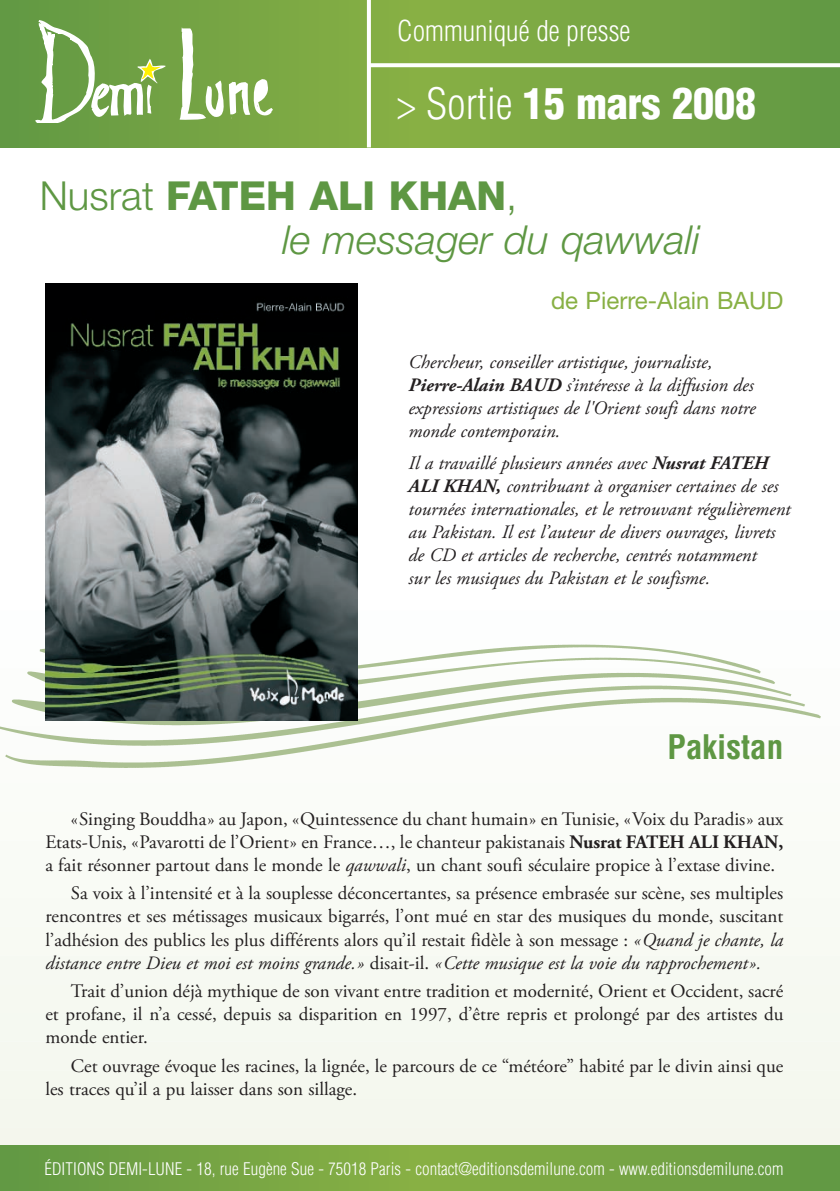
<style>
.page{position:relative;width:840px;height:1191px;background:#fff}
.page>*{position:absolute;margin:0;border:0;box-sizing:border-box;transform-origin:0 0}
.t1{font:900 condensed 42px "Helvetica";color:#fff}
.t2{font:italic 300 40px/44px "Helvetica Neue";color:#5e9743}
.t3{font:700 condensed 33px "Helvetica";color:#5e9743}
.t4{font:300 condensed 28px "Helvetica";color:#fff}
.t5{font:24px "Helvetica Neue";color:#88b044}
.t6{font:19px/23px "Adobe Garamond Pro";color:#231f20;text-align:justify}
.t7{font:italic 19px/23px "Adobe Garamond Pro";color:#231f20}
.t8{font:300 condensed 17px "Helvetica";letter-spacing:.005em;color:#fff}
.s1{font-weight:300}
.s2{font-style:normal}
.s3{font-weight:800;font-style:normal}
.s4{font-weight:700}
.s5{font-style:italic}
</style>
<div class="page">
<div style="left:0;top:1124px;width:839px;height:30px;background:#f4f6ed"></div>
<div style="left:0;top:1095px;width:839px;height:36px;background:#f4f7ee"></div>
<div style="left:0;top:1066px;width:839px;height:36px;background:#f5f8ef"></div>
<div style="left:0;top:1038px;width:839px;height:35px;background:#f5f8f0"></div>
<div style="left:0;top:1009px;width:839px;height:36px;background:#f5f9f1"></div>
<div style="left:0;top:980px;width:839px;height:36px;background:#f6f9f1"></div>
<div style="left:0;top:952px;width:839px;height:35px;background:#f6f9f2"></div>
<div style="left:0;top:923px;width:839px;height:36px;background:#f8faf3"></div>
<div style="left:0;top:894px;width:839px;height:36px;background:#f8faf4"></div>
<div style="left:0;top:866px;width:839px;height:35px;background:#f9fbf5"></div>
<div style="left:0;top:837px;width:839px;height:35px;background:#f9fbf6"></div>
<div style="left:0;top:808px;width:839px;height:36px;background:#fafcf7"></div>
<div style="left:0;top:779px;width:839px;height:36px;background:#fafcf8"></div>
<div style="left:0;top:751px;width:839px;height:35px;background:#fbfcf9"></div>
<img style="left:0;top:601px;width:819px;height:166px">
<div style="left:0;top:0;width:839px;height:147px;background:#629944"></div>
<div style="left:100px;top:0;width:639px;height:147px;background:#6c9e43"></div>
<div style="left:140px;top:0;width:559px;height:147px;background:#70a044"></div>
<div style="left:190px;top:0;width:459px;height:147px;background:#74a344"></div>
<div style="left:230px;top:0;width:379px;height:147px;background:#78a544"></div>
<div style="left:280px;top:0;width:279px;height:147px;background:#7ca944"></div>
<div style="left:320px;top:0;width:199px;height:147px;background:#80ab44"></div>
<div style="left:370px;top:0;width:100px;height:147px;background:#84ae44"></div>
<div style="left:410px;top:0;width:20px;height:147px;background:#88b044"></div>
<svg style="left:367px;top:0;width:4px;height:147px"></svg>
<svg style="left:369px;top:63px;width:470px;height:4px;background:#f7faf4"></svg>
<div style="left:0;top:1145px;width:839px;height:46px;background:#629944"></div>
<div style="left:50px;top:1145px;width:739px;height:46px;background:#669c43"></div>
<div style="left:90px;top:1145px;width:659px;height:46px;background:#6a9e44"></div>
<div style="left:120px;top:1145px;width:599px;height:46px;background:#6e9f44"></div>
<div style="left:160px;top:1145px;width:519px;height:46px;background:#72a244"></div>
<div style="left:210px;top:1145px;width:419px;height:46px;background:#76a444"></div>
<div style="left:260px;top:1145px;width:319px;height:46px;background:#7aa744"></div>
<div style="left:300px;top:1145px;width:239px;height:46px;background:#7eaa44"></div>
<div style="left:350px;top:1145px;width:140px;height:46px;background:#82ad44"></div>
<div style="left:390px;top:1145px;width:60px;height:46px;background:#86af44"></div>
<svg style="left:35px;top:20px;width:131px;height:102px"></svg>
<svg style="left:179px;top:27px;width:94px;height:93px"></svg>
<img style="left:45px;top:283px;width:312px;height:437px">
<h3 class="t4" style="left:397px;top:15px;width:234px">Communiqué de presse</h3>
<h1 class="t1" style="left:397px;top:80px;width:360px"><span class="s1">&gt; Sortie</span> 15 mars 2008</h1>
<h2 class="t2" style="left:282px;top:178px;width:418px;text-indent:-242px"><span class="s2">Nusrat</span> <span class="s3">FATEH ALI KHAN</span><span class="s2">,<br></span>le messager du qawwali</h2>
<p class="t5" style="left:550px;top:292px;width:234px">de Pierre-Alain BAUD</p>
<p class="t7" style="left:408px;top:352px;width:348px">Chercheur, conseiller artistique, journaliste, <span class="s4">Pierre-Alain BAUD</span> s’intéresse à la diffusion des expressions artistiques de l'Orient soufi dans notre monde contemporain.</p>
<p class="t7" style="left:408px;top:453px;width:383px">Il a travaillé plusieurs années avec <span class="s4">Nusrat FATEH ALI KHAN,</span> contribuant à organiser certaines de ses tournées internationales, et le retrouvant régulièrement au Pakistan. Il est l’auteur de divers ouvrages, livrets de CD et articles de recherche, centrés notamment<br>sur les musiques du Pakistan et le soufisme.</p>
<h3 class="t3" style="left:667px;top:728px;width:117px">Pakistan</h3>
<p class="t6" style="left:45px;top:809px;width:739px;text-indent:26px">«Singing Bouddha» au Japon, «Quintessence du chant humain» en Tunisie, «Voix du Paradis» aux Etats-Unis, «Pavarotti de l’Orient» en France…, le chanteur pakistanais <span class="s4">Nusrat FATEH ALI KHAN, </span>a fait résonner partout dans le monde le <span class="s5">qawwali</span>, un chant soufi séculaire propice à l’extase divine.</p>
<p class="t6" style="left:45px;top:883px;width:739px;text-indent:26px">Sa voix à l’intensité et à la souplesse déconcertantes, sa présence embrasée sur scène, ses multiples rencontres et ses métissages musicaux bigarrés, l’ont mué en star des musiques du monde, suscitant l’adhésion des publics les plus différents alors qu’il restait fidèle à son message : <span class="s5">«Quand je chante, la distance entre Dieu et moi est moins grande.»</span> disait-il. <span class="s5">«Cette musique est la voie du rapprochement».</span></p>
<p class="t6" style="left:45px;top:981px;width:739px;text-indent:26px">Trait d’union déjà mythique de son vivant entre tradition et modernité, Orient et Occident, sacré et profane, il n’a cessé, depuis sa disparition en 1997, d’être repris et prolongé par des artistes du monde entier.</p>
<p class="t6" style="left:45px;top:1056px;width:739px;text-indent:26px">Cet ouvrage évoque les racines, la lignée, le parcours de ce “météore” habité par le divin ainsi que les traces qu’il a pu laisser dans son sillage.</p>
<p class="t8" style="left:44px;top:1159px;width:740px">ÉDITIONS DEMI-LUNE - 18, rue Eugène Sue - 75018 Paris - contact@editionsdemilune.com - www.editionsdemilune.com</p>
</div>
